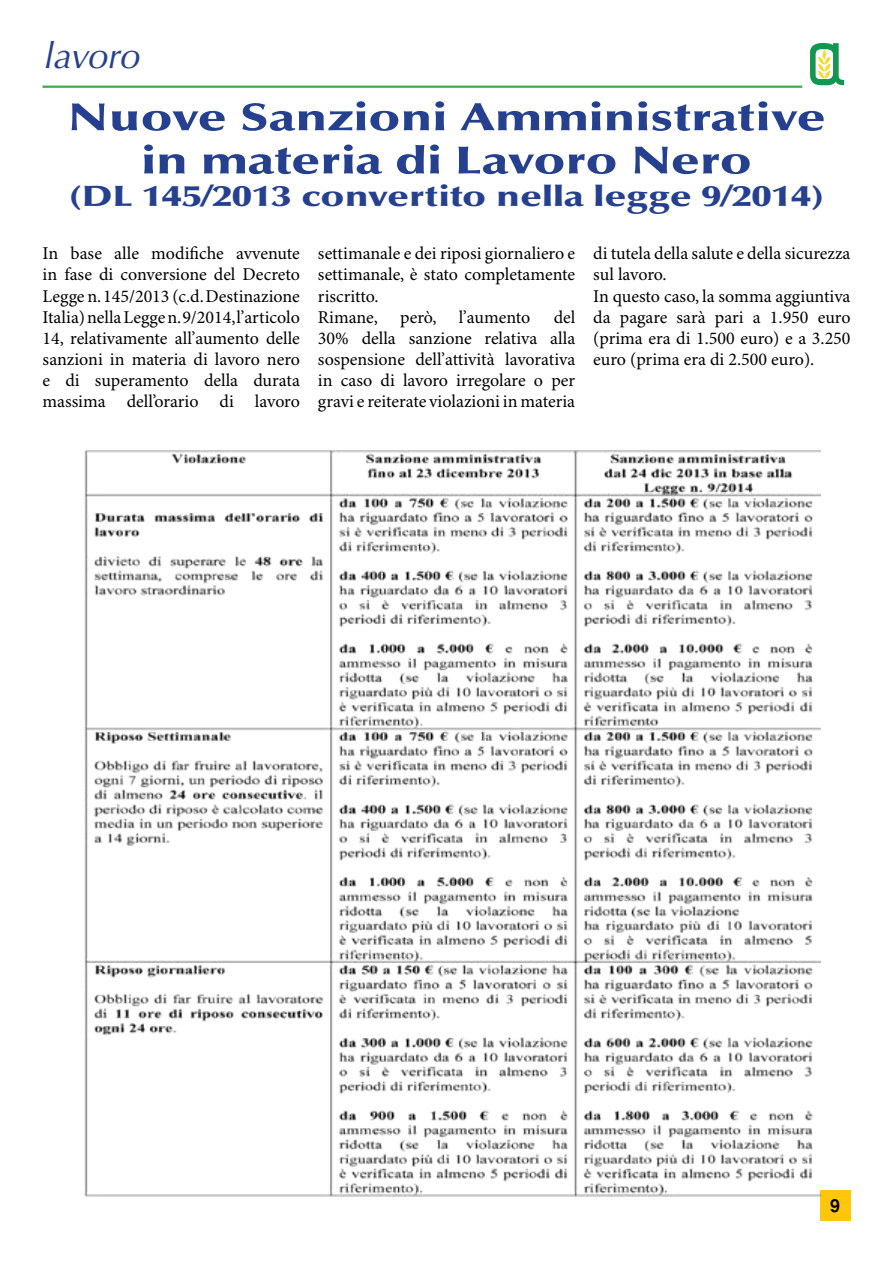
<style>
.page{position:relative;width:893px;height:1263px;background:#fff}
.page>*{position:absolute;margin:0;border:0;box-sizing:border-box;transform-origin:0 0}
.t1{font:900 38.85px/43.2px "Optima";color:#25408f;text-align:center;scale:1.35 1}
.t2{font:italic 36px "Optima";color:#25408f}
.t3{font:900 29.1px "Optima";color:#25408f;scale:1.35 1}
.t4{font:18px/21.1px "Minion Pro";color:#000;text-align:justify}
.t5{font:700 18px "Helvetica";color:#000}
</style>
<div class="page">
<div style="left:820px;top:1190px;width:30px;height:30px;background:#ffc60b"></div>
<svg style="left:810px;top:43px;width:34px;height:43px"></svg>
<hr style="left:43px;top:86px;width:759px;height:2px;background:#41ad49">
<img style="left:84px;top:450px;width:736px;height:747px">
<h2 class="t2" style="left:43px;top:35px;width:98px">lavoro</h2>
<h1 class="t1" style="left:68px;top:96px;width:563px">Nuove Sanzioni Amministrative in materia di Lavoro Nero</h1>
<h3 class="t3" style="left:69px;top:179px;width:561px">(DL 145/2013 convertito nella legge 9/2014)</h3>
<p class="t4" style="left:43px;top:244px;width:259px">In base alle modifiche avvenute in fase di conversione del Decreto Legge n. 145/2013 (c.d. Destinazione Italia) nella Legge n. 9/2014, l’articolo 14, relativamente all’aumento delle sanzioni in materia di lavoro nero e di superamento della durata massima dell’orario di lavoro</p>
<p class="t4" style="left:318px;top:244px;width:259px;text-align:left">settimanale e dei riposi giornaliero e settimanale, è stato completamente riscritto.<br>Rimane, però, l’aumento</p>
<p class="t4" style="left:593px;top:244px;width:259px;text-align:left">di tutela della salute e della sicurezza sul lavoro.<br>In questo caso, la somma aggiuntiva da pagare sarà pari a 1.950 euro (prima era di 1.500 euro) e a 3.250 euro (prima era di 2.500 euro).</p>
<p class="t4" style="left:318px;top:307px;width:259px;text-indent:236px">del 30% della sanzione relativa alla sospensione dell’attività lavorativa in caso di lavoro irregolare o per gravi e reiterate violazioni in materia</p>
<p class="t5" style="left:830px;top:1195px;width:12px">9</p>
</div>
